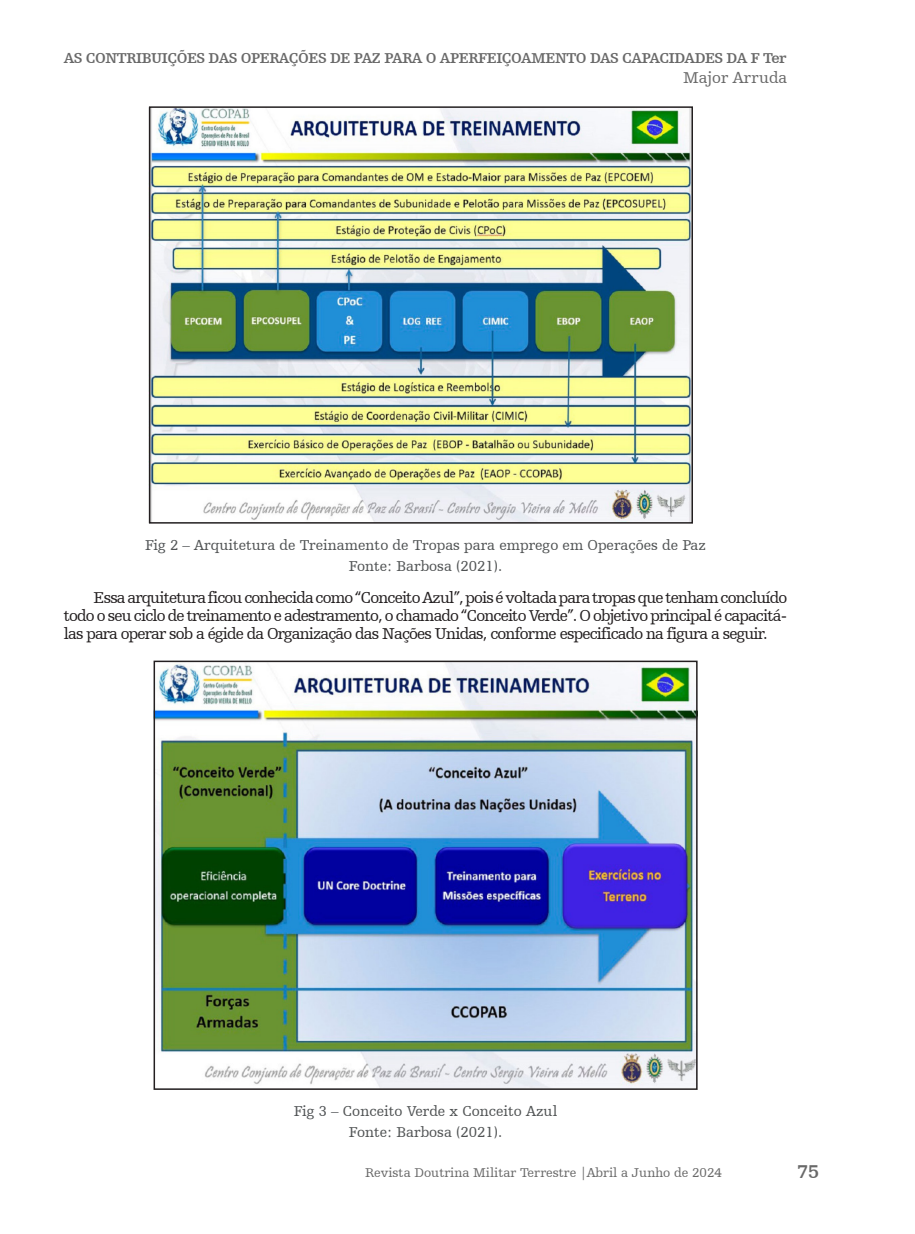
<style>
.page{position:relative;width:915px;height:1234px;background:#fff}
.page>*{position:absolute;margin:0;border:0;box-sizing:border-box;transform-origin:0 0}
.t1{font:700 19.5px "Humanist Slabserif 712 BT";color:#696969}
.t2{font:16.5px/18px "Humanist Slabserif 712 BT";letter-spacing:-.05em;color:#231f20;text-align:justify}
.editorial{font:16.5px "Humanist Slabserif 712 BT";color:#696969}
.Body_Text{font:15px "Humanist Slabserif 712 BT";color:#505354}
.t3{font:700 15px "Humanist Slabserif 712 BT";letter-spacing:-.03em;color:#696969}
.t4{font:13.35px "Humanist Slabserif 712 BT";color:#696969}
.s1{color:#505355}
</style>
<div class="page">
<img style="left:152px;top:109px;width:537px;height:411px">
<img style="left:156px;top:663px;width:538px;height:423px">
<div style="left:153px;top:660px;width:544px;height:429px;border:2px solid #231f20"></div>
<div style="left:149px;top:106px;width:543px;height:417px;border:2px solid #231f20"></div>
<p class="t3" style="left:64px;top:49px;width:724px">AS CONTRIBUIÇÕES DAS OPERAÇÕES DE PAZ PARA O APERFEIÇOAMENTO DAS CAPACIDADES DA F Ter</p>
<p class="editorial" style="left:683px;top:67px;width:106px">Major Arruda</p>
<p class="Body_Text" style="left:145px;top:536px;width:562px"><span class="s1">Fig 2 –</span> Arquitetura de Treinamento de Tropas para emprego em Operações de Paz</p>
<p class="Body_Text" style="left:349px;top:557px;width:155px">Fonte: Barbosa (2021).</p>
<p class="t2" style="left:64px;top:588px;width:724px;text-indent:30px">Essa arquitetura ficou conhecida como “Conceito Azul”, pois é voltada para tropas que tenham concluído todo o seu ciclo de treinamento e adestramento, o chamado “Conceito Verde”. O objetivo principal é capacitá&shy;las para operar sob a égide da Organização das Nações Unidas, conforme especificado na figura a seguir.</p>
<p class="Body_Text" style="left:294px;top:1101px;width:265px"><span class="s1">Fig 3 –</span> Conceito Verde x Conceito Azul</p>
<p class="Body_Text" style="left:349px;top:1122px;width:155px">Fonte: Barbosa (2021).</p>
<p class="t4" style="left:365px;top:1163px;width:358px">Revista Doutrina Militar Terrestre |Abril a Junho de 2024</p>
<p class="t1" style="left:797px;top:1159px;width:23px">75</p>
</div>
